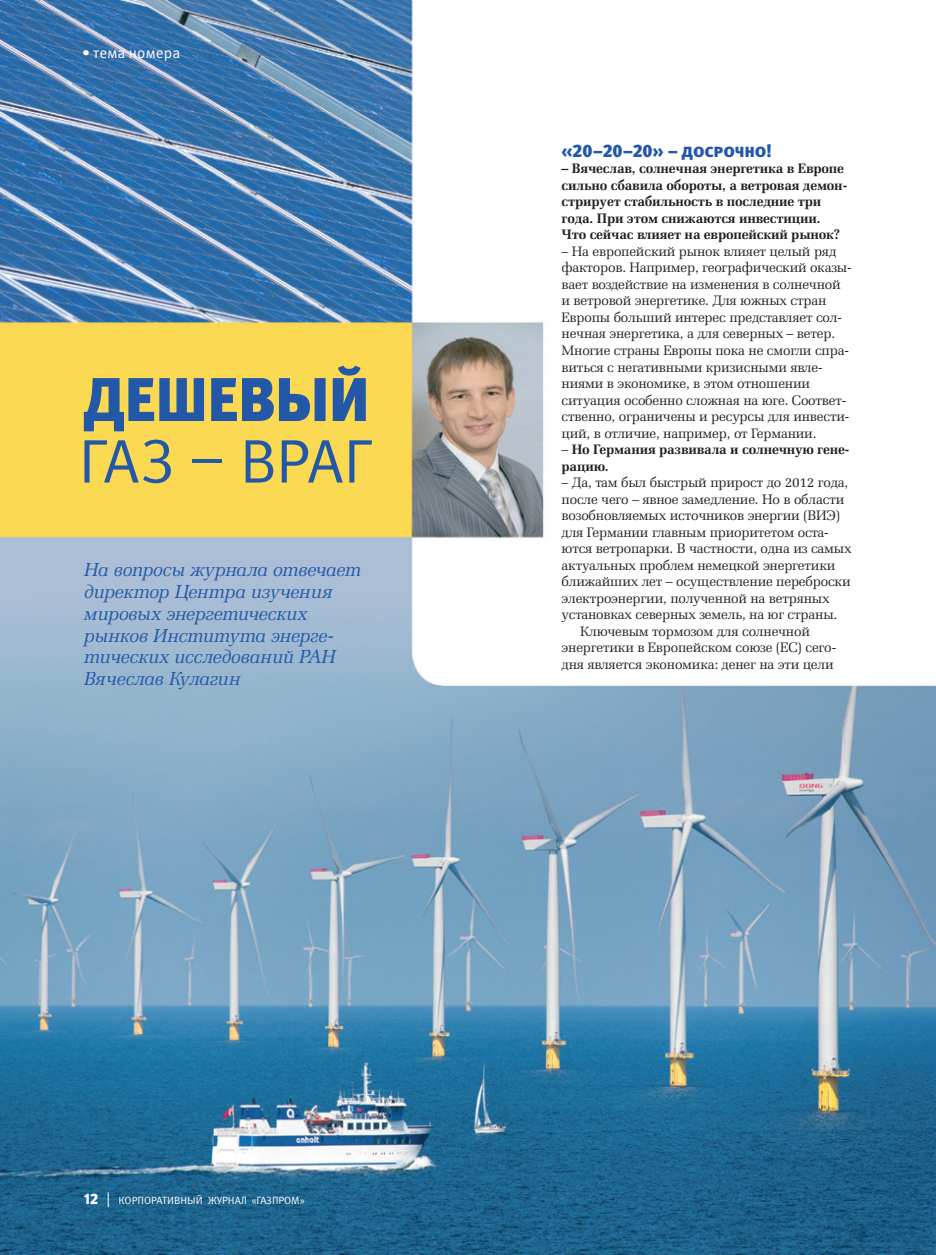
<style>
.page{position:relative;width:936px;height:1255px;background:#fff}
.page>*{position:absolute;margin:0;border:0;box-sizing:border-box;transform-origin:0 0}
.t1{font:61.5px "Meta Pro Norm";color:#2258a7}
.t2{font:900 61.5px "Meta Pro";color:#2258a7}
.t3{font:italic 19.05px/21.8px "Zapf Elliptical 711 BT";letter-spacing:-.025em;color:#2258a7}
.t4{font:18px "Meta Black Caps C";letter-spacing:-.01em;color:#2258a7}
.t5{font:15px "Meta Pro Norm";letter-spacing:.01em;color:#fff}
.t6{font:13.8px/16.5px "Zapf Elliptical 711 BT";letter-spacing:-.015em;color:#231f20}
.t7{font:700 13.8px/16.5px "Zapf Elliptical 711 BT";letter-spacing:-.015em;color:#231f20}
.t8{font:10.5px "Meta Pro Norm";color:#fff}
.s1{font-family:"Meta Pro";font-weight:900}
.s2{font-weight:400}
.s3{font-family:"Meta Pro";font-weight:900;font-size:15px}
.s4{font-size:15px}
</style>
<div class="page">
<img style="left:0;top:0;width:935px;height:1254px">
<p class="t5" style="left:82px;top:41px;width:100px">• тема номера</p>
<h1 class="t2" style="left:275px;top:351px;width:96px">ый</h1>
<h1 class="t2" style="left:83px;top:351px;width:79px">Дешев</h1>
<h1 class="t1" style="left:79px;top:415px;width:24px">газ</h1>
<h1 class="t1" style="left:189px;top:415px;width:84px">– враг</h1>
<h2 class="t3" style="left:84px;top:559px;width:279px">На вопросы журнала отвечает директор Центра изучения мировых энергетических рынков Института энерге&shy;тических исследований РАН<br>Вячеслав Кулагин</h2>
<h3 class="t4" style="left:561px;top:140px;width:212px">«<span class="s1">20–20–20</span>» – досрочно!</h3>
<p class="t7" style="left:561px;top:160px;width:287px">– Вячеслав, солнечная энергетика в Европе сильно сбавила обороты, а ветровая демон&shy;стрирует стабильность в последние три года. При этом снижаются инвестиции.<br>Что сейчас влияет на европейский рынок?</p>
<p class="t6" style="left:561px;top:243px;width:291px">– На европейский рынок влияет целый ряд факторов. Например, географический оказы&shy;вает воздействие на изменения в солнечной и ветровой энергетике. Для южных стран Европы больший интерес представляет сол&shy;нечная энергетика, а для северных – ветер.<br>Многие страны Европы пока не смогли спра&shy;виться с негативными кризисными явле&shy;ниями в экономике, в этом отношении ситуация особенно сложная на юге. Соответ&shy;ственно, ограничены и ресурсы для инвести&shy;ций, в отличие, например, от Германии.</p>
<p class="t7" style="left:561px;top:441px;width:289px"><span class="s2">–</span> Но Германия развивала и солнечную гене&shy;рацию.</p>
<p class="t6" style="left:561px;top:474px;width:288px">– Да, там был быстрый прирост до 2012 года,</p>
<p class="t6" style="left:561px;top:490px;width:284px">после чего – явное замедление. Но в области</p>
<p class="t6" style="left:561px;top:507px;width:280px">возобновляемых источников энергии (ВИЭ)</p>
<p class="t6" style="left:561px;top:523px;width:269px">для Германии главным приоритетом оста-</p>
<p class="t6" style="left:561px;top:540px;width:291px">ются ветропарки. В частности, одна из самых</p>
<p class="t6" style="left:561px;top:556px;width:275px">актуальных проблем немецкой энергетики</p>
<p class="t6" style="left:561px;top:573px;width:290px">ближайших лет – осуществление переброски</p>
<p class="t6" style="left:561px;top:589px;width:269px">электроэнергии, полученной на ветряных</p>
<p class="t6" style="left:561px;top:606px;width:277px">установках северных земель, на юг страны.</p>
<p class="t6" style="left:580px;top:622px;width:231px">Ключевым тормозом для солнечной</p>
<p class="t6" style="left:561px;top:639px;width:276px">энергетики в Европейском союзе (ЕС) сего-</p>
<p class="t6" style="left:561px;top:655px;width:273px">дня является экономика: денег на эти цели</p>
<p class="t8" style="left:84px;top:1192px;width:223px"><span class="s3">12</span> <span class="s4">|</span> КОРПОРАТИВНЫЙ ЖУРНАЛ «ГАЗПРОМ»</p>
</div>
